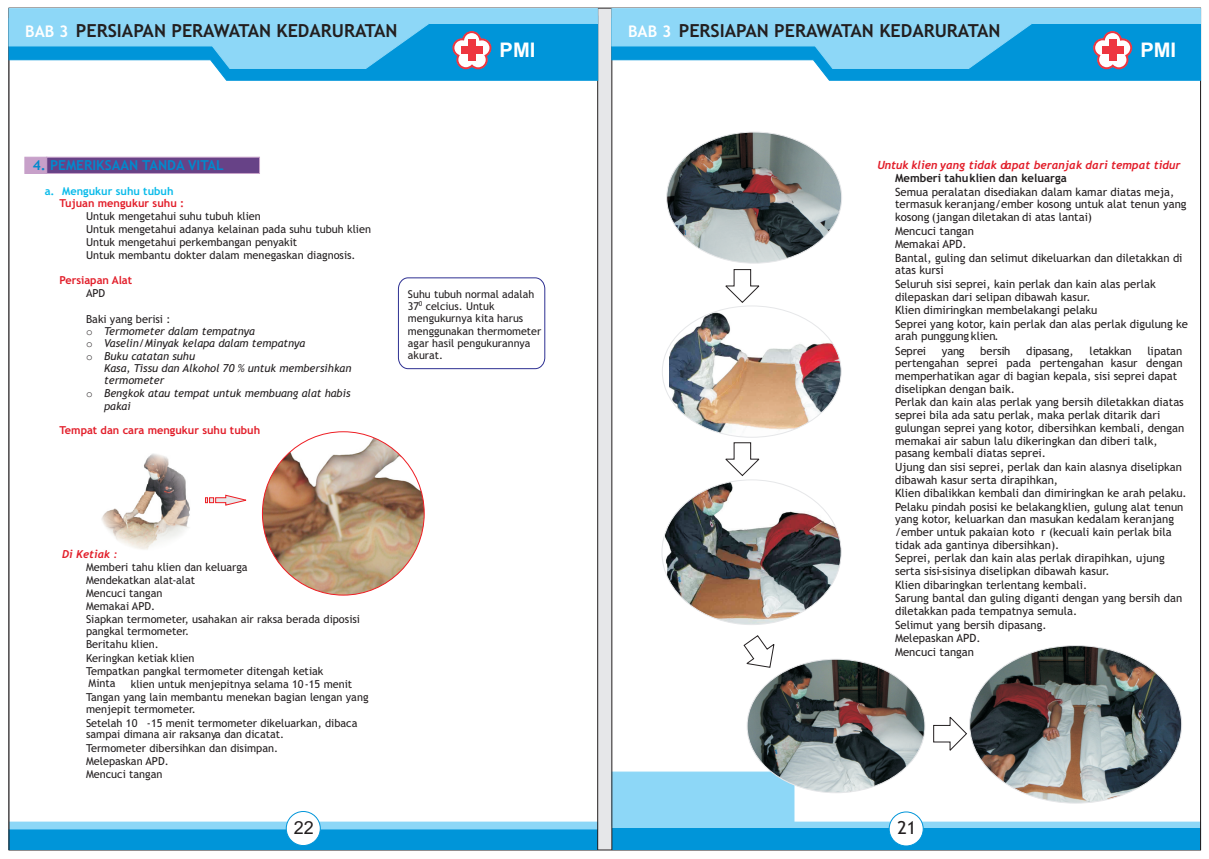
<style>
.page{position:relative;width:1209px;height:859px;background:#fff}
.page>*{position:absolute;margin:0;border:0;box-sizing:border-box;transform-origin:0 0}
.t1{font:700 20.1px "Arial";color:#fff}
.t2{font:700 18px "Trebuchet MS";color:#231f20}
.t3{font:18px "Trebuchet MS";color:#231f20}
.t4{font:18px "Arial";color:#231f20}
.t5{font:700 13.7px "Trebuchet MS";color:#008acd}
.t6{font:11.3px/13px "Trebuchet MS";color:#231f20}
.t7{font:italic 700 11.3px "Trebuchet MS";color:#e21e2a}
.t8{font:700 11.3px "Trebuchet MS";color:#231f20}
.t9{font:11.3px "Trebuchet MS";letter-spacing:-.025em;color:#231f20}
.t10{font:11.3px "Trebuchet MS";letter-spacing:-.02em;color:#231f20}
.t11{font:11px/12.9px "Trebuchet MS";color:#231f20}
.t12{font:italic 11px/12.4px "Trebuchet MS";color:#231f20}
.t13{font:700 11px "Trebuchet MS";color:#e21e2a}
.t14{font:700 11px "Trebuchet MS";color:#0abbea}
.t15{font:italic 700 11px "Trebuchet MS";color:#e21e2a}
.t16{font:10.8px/12.1px "Trebuchet MS";color:#231f20}
.s1{font-size:16px;color:#fff}
.s2{font-style:normal}
.s3{font-family:"Courier New";font-style:normal}
</style>
<div class="page">
<svg style="left:612px;top:772px;width:587px;height:78px"></svg>
<div style="left:888px;top:812px;width:35px;height:34px;background:#fff;border:1px solid #0095d9;border-radius:50%"></div>
<hr style="left:1199px;top:8px;width:1px;height:842px;background:#231f20">
<hr style="left:611px;top:8px;width:1px;height:842px;background:#231f20">
<img style="left:666px;top:132px;width:175px;height:131px;border-radius:50%">
<img style="left:661px;top:480px;width:179px;height:145px;border-radius:50%">
<img style="left:747px;top:659px;width:177px;height:134px;border-radius:50%">
<img style="left:969px;top:646px;width:212px;height:157px;border-radius:50%">
<img style="left:669px;top:311px;width:171px;height:126px">
<svg style="left:725px;top:269px;width:34px;height:34px"></svg>
<svg style="left:725px;top:443px;width:34px;height:33px"></svg>
<svg style="left:743px;top:635px;width:31px;height:33px"></svg>
<svg style="left:933px;top:717px;width:33px;height:34px"></svg>
<svg style="left:10px;top:822px;width:587px;height:28px"></svg>
<div style="left:286px;top:811px;width:34px;height:35px;background:#fff;border:1px solid #0095d9;border-radius:50%"></div>
<hr style="left:597px;top:8px;width:1px;height:842px;background:#231f20">
<hr style="left:9px;top:8px;width:1px;height:842px;background:#231f20">
<svg style="left:25px;top:157px;width:235px;height:17px"></svg>
<img style="left:101px;top:454px;width:89px;height:96px">
<img style="left:262px;top:432px;width:162px;height:163px;border-radius:50%">
<svg style="left:205px;top:495px;width:42px;height:10px"></svg>
<svg style="left:398px;top:278px;width:147px;height:91px"></svg>
<svg style="left:9px;top:8px;width:588px;height:72px"></svg>
<div style="left:468px;top:39px;width:7px;height:22px;background:#ee3640"></div>
<div style="left:461px;top:46px;width:21px;height:8px;background:#ee3640"></div>
<svg style="left:611px;top:8px;width:589px;height:72px"></svg>
<div style="left:1108px;top:39px;width:8px;height:22px;background:#ee3640"></div>
<div style="left:1101px;top:46px;width:22px;height:8px;background:#ee3640"></div>
<h2 class="t2" style="left:25px;top:23px;width:374px"><span class="s1">BAB 3</span> PERSIAPAN PERAWATAN KEDARURATAN</h2>
<h1 class="t1" style="left:499px;top:43px;width:37px">PMI</h1>
<p class="t5" style="left:33px;top:159px;width:192px">4. PEMERIKSAAN TANDA VITAL</p>
<p class="t14" style="left:45px;top:187px;width:130px">a. Mengukur suhu tubuh</p>
<p class="t13" style="left:59px;top:199px;width:126px">Tujuan mengukur suhu :</p>
<p class="t11" style="left:86px;top:211px;width:286px">Untuk mengetahui suhu tubuh klien<br>Untuk mengetahui adanya kelainan pada suhu tubuh klien Untuk mengetahui perkembangan penyakit<br>Untuk membantu dokter dalam menegaskan diagnosis.</p>
<p class="t11" style="left:281px;top:250px;width:71px">kan diagnosis.</p>
<p class="t13" style="left:59px;top:276px;width:74px">Persiapan Alat</p>
<p class="t11" style="left:86px;top:288px;width:21px">APD</p>
<p class="t12" style="left:86px;top:313px;width:221px"><span class="s2">Baki yang berisi :<br></span><span class="s3">o</span> Termometer dalam tempatnya<br><span class="s3">o</span> Vaselin/Minyak kelapa dalam tempatnya <span class="s3">o</span> Buku catatan suhu</p>
<p class="t12" style="left:104px;top:363px;width:248px">Kasa, Tissu dan Alkohol 70 % untuk membersihkan</p>
<p class="t12" style="left:104px;top:375px;width:62px">termometer</p>
<p class="t12" style="left:86px;top:388px;width:266px"><span class="s3">o</span> Bengkok atau tempat untuk membuang alat habis</p>
<p class="t12" style="left:104px;top:401px;width:28px">pakai</p>
<p class="t13" style="left:59px;top:426px;width:202px">Tempat dan cara mengukur suhu tubuh</p>
<p class="t16" style="left:408px;top:289px;width:135px">Suhu tubuh normal adalah<br>37<sup>0</sup> celcius. Untuk mengukurnya kita harus menggunakan thermometer agar hasil pengukurannya akurat.</p>
<p class="t15" style="left:62px;top:550px;width:57px">Di Ketiak :</p>
<p class="t11" style="left:86px;top:562px;width:284px">Memberi tahu klien dan keluarga<br>Mendekatkan alat-alat<br>Mencuci tangan<br>Memakai APD.<br>Siapkan termometer, usahakan air raksa berada diposisi pangkal termometer.<br>Beritahu klien.<br>Keringkan ketiak klien<br>Tempatkan pangkal termometer ditengah ketiak<br>Di minta klien untuk menjepitnya selama 10 -15 menit<br>Tangan yang lain membantu menekan bagian lengan yang menjepit termometer.</p>
<p class="t11" style="left:86px;top:718px;width:273px;line-height:11.7px">Setelah 10 -15 menit termometer dikeluarkan, dibaca sampai dimana air raksanya dan dicatat.</p>
<p class="t11" style="left:86px;top:743px;width:194px">Termometer dibersihkan dan disimpan.<br>Melepaskan APD.<br>Mencuci tangan</p>
<p class="t11" style="left:89px;top:678px;width:29px">Minta</p>
<h2 class="t4" style="left:294px;top:821px;width:22px">22</h2>
<h2 class="t2" style="left:628px;top:23px;width:374px"><span class="s1">BAB 3</span> PERSIAPAN PERAWATAN KEDARURATAN</h2>
<h1 class="t1" style="left:1139px;top:43px;width:37px">PMI</h1>
<p class="t7" style="left:877px;top:160px;width:305px">Untuk klien yang tidak dapat beranjak dari tempat tidur</p>
<p class="t8" style="left:894px;top:174px;width:173px">Memberi tahu klien dan keluarga</p>
<p class="t6" style="left:894px;top:186px;width:294px;line-height:13.3px">Semua peralatan disediakan dalam kamar diatas meja, termasuk keranjang/ember kosong untuk alat tenun yang kosong (jangan diletakan di atas lantai)<br>Mencuci tangan<br>Memakai APD.<br>Bantal, guling dan selimut dikeluarkan dan diletakkan di atas kursi<br>Seluruh sisi seprei, kain perlak dan kain alas perlak dilepaskan dari selipan dibawah kasur.<br>Klien dimiringkan membelakangi pelaku<br>Seprei yang kotor, kain perlak dan alas perlak digulung ke</p>
<p class="t6" style="left:894px;top:330px;width:105px;line-height:14.2px">arah punggung klien.<br>Seprei</p>
<p class="t6" style="left:894px;top:345px;width:293px;text-indent:252px">lipatan pertengahan seprei pada pertengahan kasur dengan memperhatikan agar di bagian kepala, sisi seprei dapat diselipkan dengan baik.<br>Perlak dan kain alas perlak yang bersih diletakkan diatas seprei bila ada satu perlak, maka perlak ditarik dari gulungan seprei yang kotor, dibersihkan kembali, dengan memakai air sabun lalu dikeringkan dan diberi talk, pasang kembali diatas seprei.<br>Ujung dan sisi seprei, perlak dan kain alasnya diselipkan dibawah kasur serta dirapihkan,<br>Klien dibalikkan kembali dan dimiringkan ke arah pelaku.<br>Pelaku pindah posisi ke belakang klien, gulung alat tenun yang kotor, keluarkan dan masukan kedalam keranjang /ember untuk pakaian koto r (kecuali kain perlak bila tidak ada gantinya dibersihkan).<br>Seprei, perlak dan kain alas perlak dirapihkan, ujung serta sisi-sisinya diselipkan dibawah kasur.<br>Klien dibaringkan terlentang kembali.<br>Sarung bantal dan guling diganti dengan yang bersih dan diletakkan pada tempatnya semula.</p>
<p class="t6" style="left:894px;top:620px;width:153px">Selimut yang bersih dipasang.<br>Melepaskan APD.</p>
<p class="t6" style="left:894px;top:646px;width:81px">Mencuci tangan</p>
<p class="t6" style="left:941px;top:345px;width:24px">yang</p>
<p class="t6" style="left:979px;top:345px;width:32px">bersih</p>
<p class="t9" style="left:1025px;top:346px;width:49px">dipasang,</p>
<p class="t10" style="left:1089px;top:346px;width:44px">letakkan</p>
<h2 class="t3" style="left:897px;top:821px;width:20px">21</h2>
</div>
